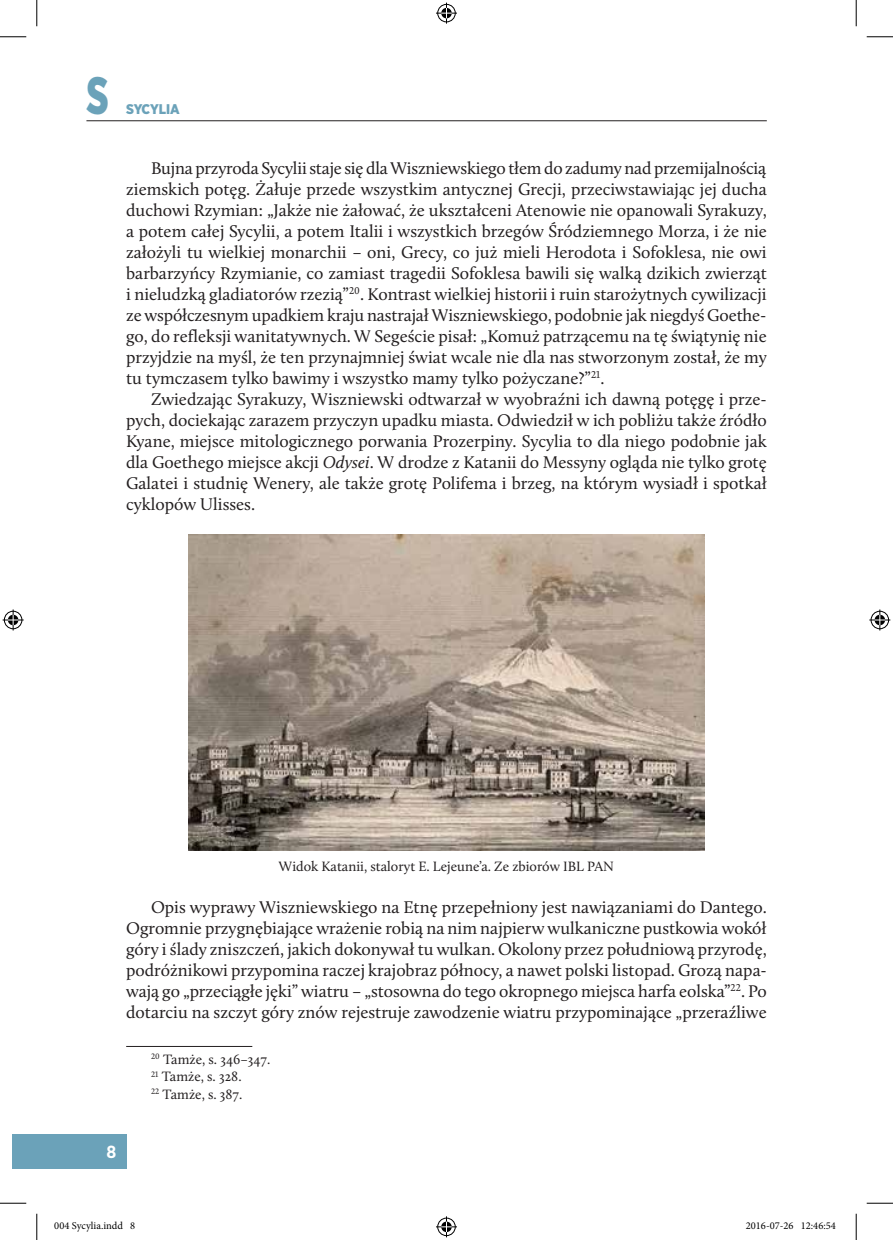
<style>
.page{position:relative;width:893px;height:1240px;background:#fff}
.page>*{position:absolute;margin:0;border:0;box-sizing:border-box;transform-origin:0 0}
.t1{font:900 52.5px "Gotham Narrow";color:#6ba2b9;scale:.75 1}
.t2{font:17.5px/21px "Calluna";color:#231f20;text-align:justify}
.t3{font:700 17.5px "Gotham Narrow";color:#fff}
.t4{font:14px/17.5px "Calluna";color:#231f20}
.t5{font:900 14px "Gotham Narrow";letter-spacing:-.005em;color:#6ba2b9}
.t6{font:10.5px "Minion Pro";color:#000}
.s1{font-style:italic}
</style>
<div class="page">
<hr style="left:86px;top:120px;width:680px;height:1px;background:#231f20">
<div style="left:12px;top:1133px;width:114px;height:35px;background:#6ba2b9"></div>
<img style="left:189px;top:534px;width:514px;height:316px">
<hr style="left:126px;top:1045px;width:126px;height:1px;background:#231f20">
<svg style="left:0;top:36px;width:26px;height:1px"></svg>
<svg style="left:866px;top:36px;width:26px;height:1px"></svg>
<svg style="left:0;top:1202px;width:26px;height:1px"></svg>
<svg style="left:866px;top:1202px;width:26px;height:1px"></svg>
<svg style="left:36px;top:0;width:1px;height:26px"></svg>
<svg style="left:36px;top:1213px;width:1px;height:26px"></svg>
<svg style="left:855px;top:0;width:1px;height:26px"></svg>
<svg style="left:855px;top:1213px;width:1px;height:26px"></svg>
<svg style="left:436px;top:3px;width:21px;height:21px"></svg>
<svg style="left:436px;top:1216px;width:21px;height:21px"></svg>
<svg style="left:3px;top:609px;width:21px;height:21px"></svg>
<svg style="left:869px;top:609px;width:20px;height:21px"></svg>
<h1 class="t1" style="left:86px;top:60px;width:31px">S</h1>
<p class="t5" style="left:126px;top:99px;width:55px">SYCYLIA</p>
<p class="t2" style="left:126px;top:157px;width:642px;text-indent:25px">Bujna przyroda Sycylii staje się dla Wiszniewskiego tłem do zadumy nad przemijalnością ziemskich potęg. Żałuje przede wszystkim antycznej Grecji, przeciwstawiając jej ducha duchowi Rzymian: „Jakże nie żałować, że ukształceni Atenowie nie opanowali Syrakuzy, a potem całej Sycylii, a potem Italii i wszystkich brzegów Śródziemnego Morza, i że nie założyli tu wielkiej monarchii – oni, Grecy, co już mieli Herodota i Sofoklesa, nie owi barbarzyńcy Rzymianie, co zamiast tragedii Sofoklesa bawili się walką dzikich zwierząt i nieludzką gladiatorów rzezią”<sup>20</sup>. Kontrast wielkiej historii i ruin starożytnych cywilizacji ze współczesnym upadkiem kraju nastrajał Wiszniewskiego, podobnie jak niegdyś Goethe&shy;go, do refleksji wanitatywnych. W Segeście pisał: „Komuż patrzącemu na tę świątynię nie przyjdzie na myśl, że ten przynajmniej świat wcale nie dla nas stworzonym został, że my tu tymczasem tylko bawimy i wszystko mamy tylko pożyczane?”<sup>21</sup>.</p>
<p class="t2" style="left:126px;top:388px;width:641px;text-indent:25px">Zwiedzając Syrakuzy, Wiszniewski odtwarzał w wyobraźni ich dawną potęgę i prze&shy;pych, dociekając zarazem przyczyn upadku miasta. Odwiedził w ich pobliżu także źródło Kyane, miejsce mitologicznego porwania Prozerpiny. Sycylia to dla niego podobnie jak dla Goethego miejsce akcji <span class="s1">Odysei</span>. W drodze z Katanii do Messyny ogląda nie tylko grotę Galatei i studnię Wenery, ale także grotę Polifema i brzeg, na którym wysiadł i spotkał cyklopów Ulisses.</p>
<p class="t4" style="left:279px;top:857px;width:336px">Widok Katanii, staloryt E. Lejeune’a. Ze zbiorów IBL PAN</p>
<p class="t2" style="left:126px;top:896px;width:641px;text-indent:25px">Opis wyprawy Wiszniewskiego na Etnę przepełniony jest nawiązaniami do Dantego.<br>Ogromnie przygnębiające wrażenie robią na nim najpierw wulkaniczne pustkowia wokół góry i ślady zniszczeń, jakich dokonywał tu wulkan. Okolony przez południową przyrodę, podróżnikowi przypomina raczej krajobraz północy, a nawet polski listopad. Grozą napa&shy;wają go „przeciągłe jęki” wiatru – „stosowna do tego okropnego miejsca harfa eolska”<sup>22</sup>. Po dotarciu na szczyt góry znów rejestruje zawodzenie wiatru przypominające „przeraźliwe</p>
<p class="t4" style="left:151px;top:1050px;width:121px"><sup>20</sup> Tamże, s. 346–347.<br><sup>21</sup> Tamże, s. 328.<br><sup>22</sup> Tamże, s. 387.</p>
<p class="t3" style="left:106px;top:1140px;width:11px">8</p>
<p class="t6" style="left:54px;top:1218px;width:82px">004 Sycylia.indd 8</p>
<p class="t6" style="left:745px;top:1218px;width:91px">2016-07-26 12:46:54</p>
</div>
